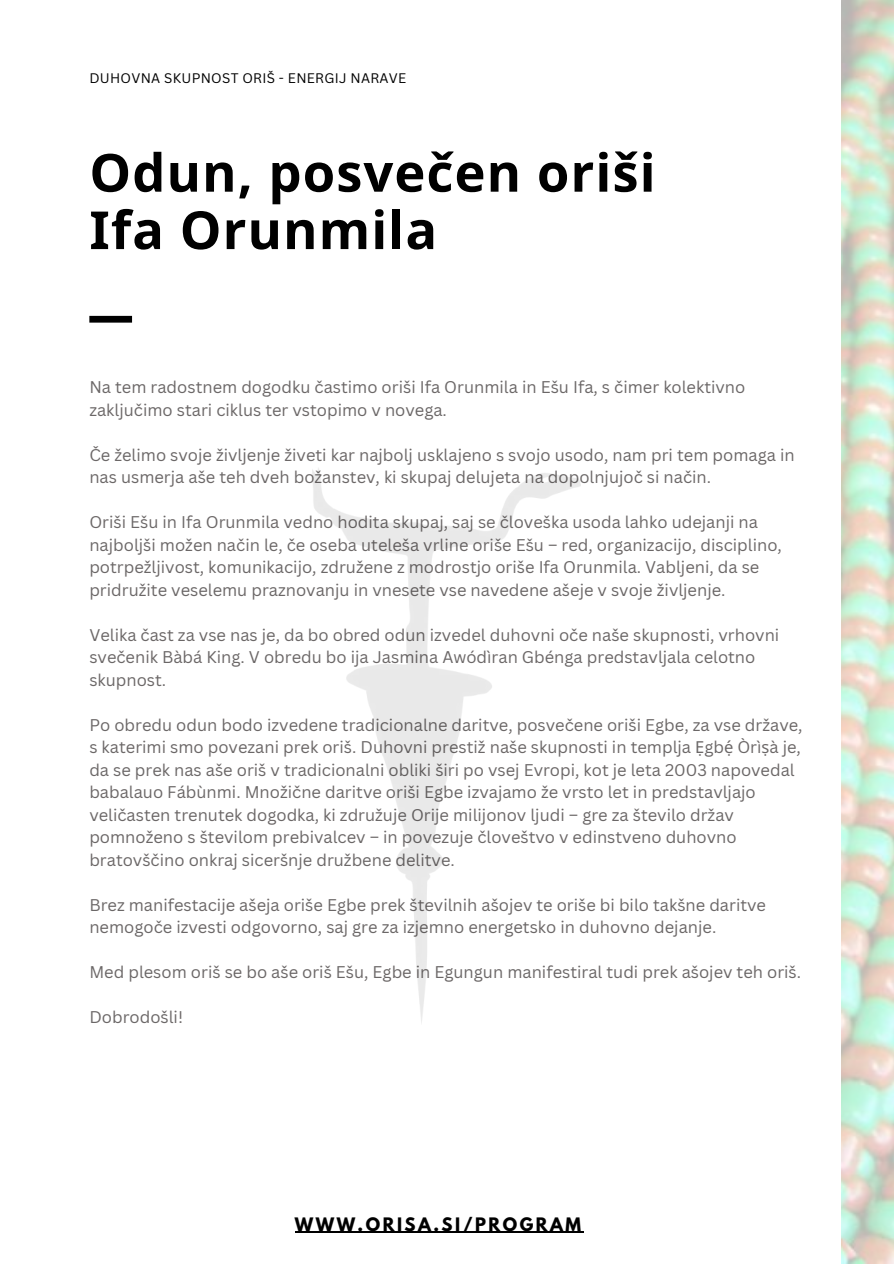
<style>
.page{position:relative;width:894px;height:1264px;background:#fff}
.page>*{position:absolute;margin:0;border:0;box-sizing:border-box;transform-origin:0 0}
.t1{font:700 52.5px/57.3px "Noto Sans";letter-spacing:.02em;color:#000}
.t2{font:16.5px/22.5px "Canva Sans";color:#6b6767}
.t3{font:700 16.5px "League Spartan";letter-spacing:.15em;color:#000}
.t4{font:13.5px "Canva Sans";letter-spacing:.02em;color:#000}
.s1{font-family:"Noto Sans"}
</style>
<div class="page">
<div style="left:89px;top:316px;width:43px;height:6px;background:#000"></div>
<hr style="left:295px;top:1231px;width:288px;height:1px;background:#000">
<p class="t4" style="left:89px;top:68px;width:318px">DUHOVNA SKUPNOST ORIŠ - ENERGIJ NARAVE</p>
<h1 class="t1" style="left:89px;top:143px;width:567px">Odun, posvečen oriši<br>Ifa Orunmila</h1>
<p class="t2" style="left:89px;top:375px;width:657px">Na tem radostnem dogodku častimo oriši Ifa Orunmila in Ešu Ifa, s čimer kolektivno zaključimo stari ciklus ter vstopimo v novega.</p>
<p class="t2" style="left:89px;top:443px;width:706px">Če želimo svoje življenje živeti kar najbolj usklajeno s svojo usodo, nam pri tem pomaga in nas usmerja aše teh dveh božanstev, ki skupaj delujeta na dopolnjujoč si način.</p>
<p class="t2" style="left:89px;top:510px;width:694px">Oriši Ešu in Ifa Orunmila vedno hodita skupaj, saj se človeška usoda lahko udejanji na najboljši možen način le, če oseba uteleša vrline oriše Ešu – red, organizacijo, disciplino, potrpežljivost, komunikacijo, združene z modrostjo oriše Ifa Orunmila. Vabljeni, da se pridružite veselemu praznovanju in vnesete vse navedene ašeje v svoje življenje.</p>
<p class="t2" style="left:89px;top:623px;width:691px">Velika čast za vse nas je, da bo obred odun izvedel duhovni oče naše skupnosti, vrhovni svečenik Bàbá King. V obredu bo ija Jasmina Awódìran Gbénga predstavljala celotno skupnost.</p>
<p class="t2" style="left:89px;top:713px;width:714px">Po obredu odun bodo izvedene tradicionalne daritve, posvečene oriši Egbe, za vse države, s katerimi smo povezani prek oriš. Duhovni prestiž naše skupnosti in templja <span class="s1">Ẹ</span>gb<span class="s1">ẹ́</span> Òrì<span class="s1">ṣ</span>à je, da se prek nas aše oriš v tradicionalni obliki širi po vsej Evropi, kot je leta 2003 napovedal babalauo Fábùnmi. Množične daritve oriši Egbe izvajamo že vrsto let in predstavljajo veličasten trenutek dogodka, ki združuje Orije milijonov ljudi – gre za število držav pomnoženo s številom prebivalcev – in povezuje človeštvo v edinstveno duhovno bratovščino onkraj siceršnje družbene delitve.</p>
<p class="t2" style="left:89px;top:893px;width:678px">Brez manifestacije ašeja oriše Egbe prek številnih ašojev te oriše bi bilo takšne daritve nemogoče izvesti odgovorno, saj gre za izjemno energetsko in duhovno dejanje.</p>
<p class="t2" style="left:89px;top:960px;width:713px">Med plesom oriš se bo aše oriš Ešu, Egbe in Egungun manifestiral tudi prek ašojev teh oriš.</p>
<p class="t2" style="left:89px;top:1005px;width:95px">Dobrodošli!</p>
<p class="t3" style="left:295px;top:1215px;width:287px">WWW.ORISA.SI/PROGRAM</p>
</div>
